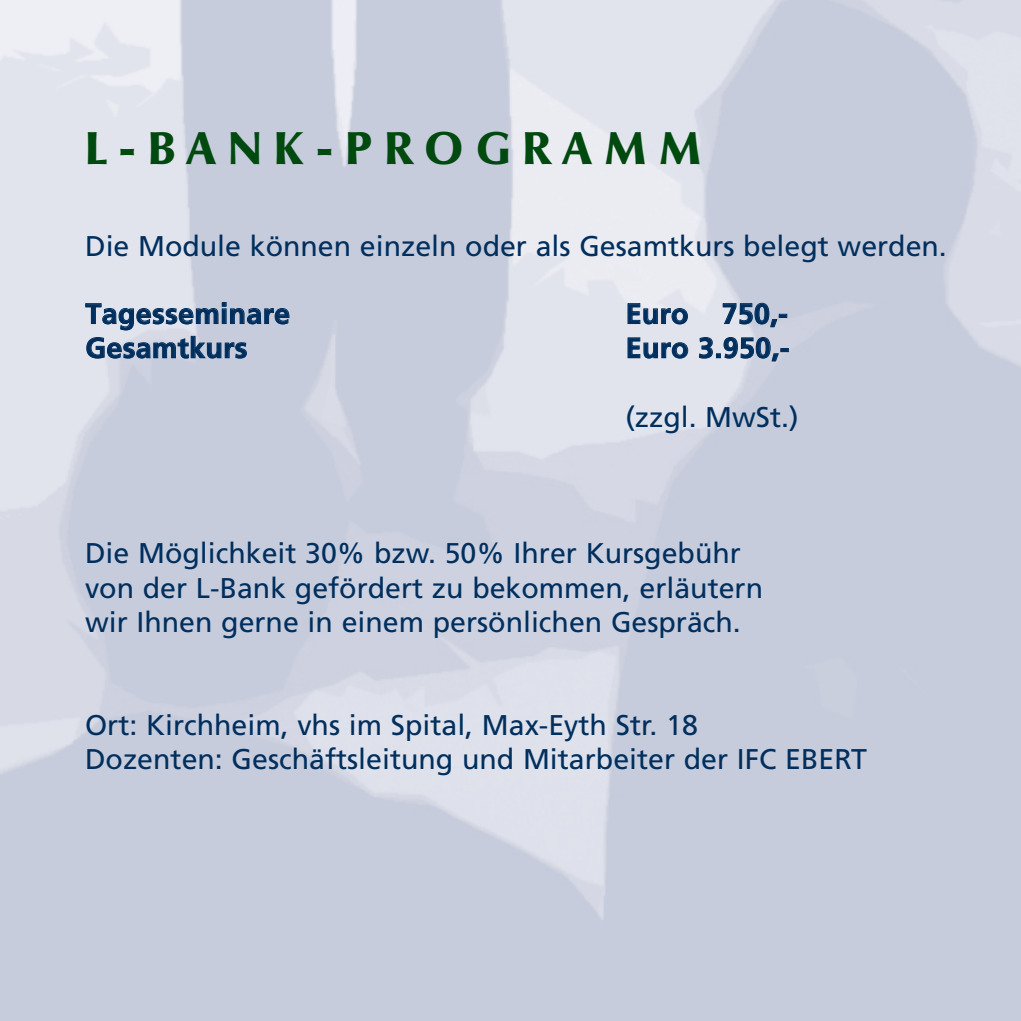
<style>
.page{position:relative;width:1021px;height:1021px;background:#fff}
.page>*{position:absolute;margin:0;border:0;box-sizing:border-box;transform-origin:0 0}
.t1{font:700 48px "October SB";letter-spacing:.245em;color:#00490f}
.t2{font:28.5px/34.2px "Frutiger";color:#002f5e}
.t3{font:700 28.5px "Frutiger";letter-spacing:.015em;color:#002f5e}
</style>
<div class="page">
<h1 class="t1" style="left:85px;top:130px;width:618px">L-BANK-PROGRAMM</h1>
<p class="t2" style="left:85px;top:231px;width:863px">Die Module können einzeln oder als Gesamtkurs belegt werden.</p>
<p class="t3" style="left:85px;top:302px;width:206px">Tagesseminare</p>
<p class="t3" style="left:625px;top:302px;width:163px">Euro 750,-</p>
<p class="t3" style="left:85px;top:336px;width:163px">Gesamtkurs</p>
<p class="t3" style="left:625px;top:336px;width:165px">Euro 3.950,-</p>
<p class="t2" style="left:625px;top:402px;width:175px">(zzgl. MwSt.)</p>
<p class="t2" style="left:85px;top:538px;width:679px">Die Möglichkeit 30% bzw. 50% Ihrer Kursgebühr von der L-Bank gefördert zu bekommen, erläutern wir Ihnen gerne in einem persönlichen Gespräch.</p>
<p class="t2" style="left:85px;top:709px;width:783px">Ort: Kirchheim, vhs im Spital, Max-Eyth Str. 18<br>Dozenten: Geschäftsleitung und Mitarbeiter der IFC EBERT</p>
</div>
